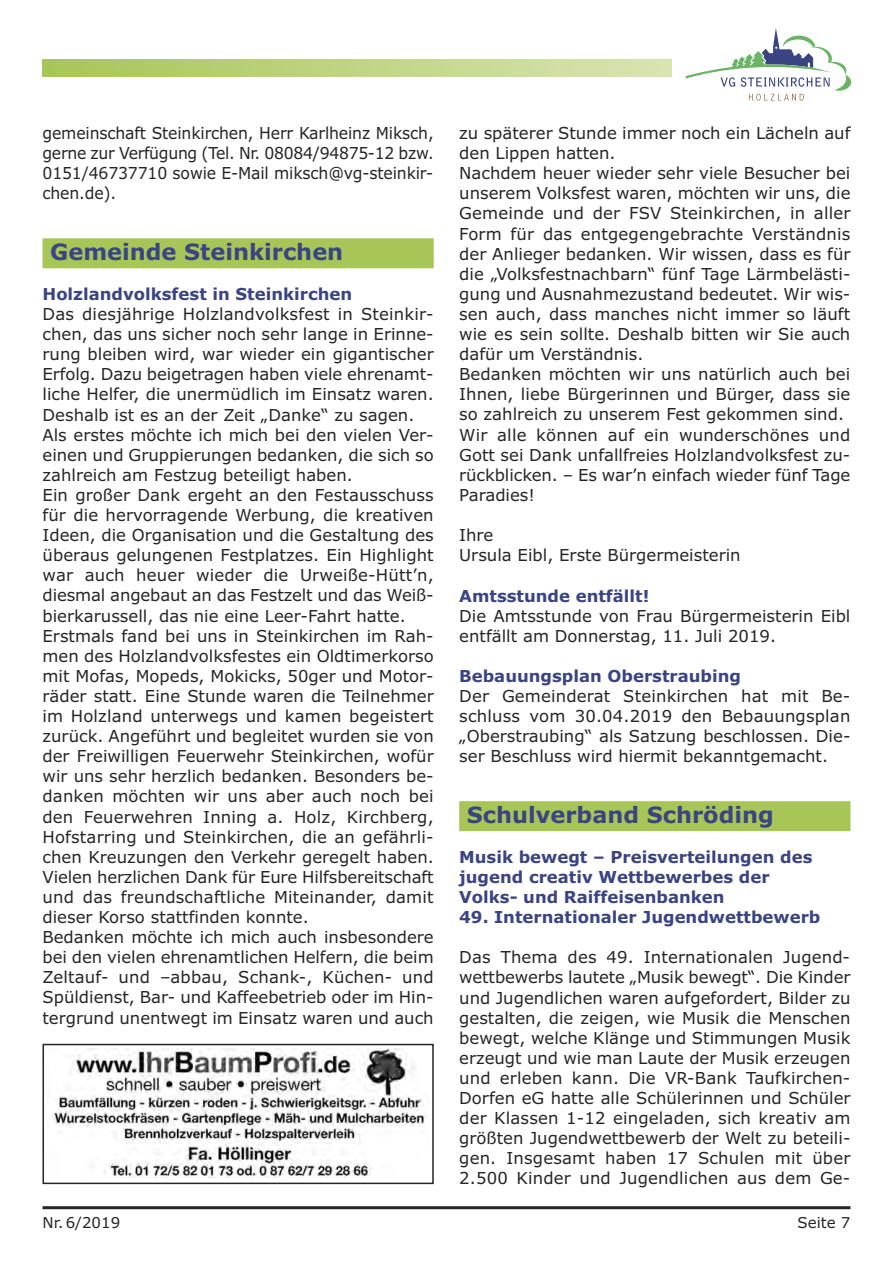
<style>
.page{position:relative;width:893px;height:1263px;background:#fff}
.page>*{position:absolute;margin:0;border:0;box-sizing:border-box;transform-origin:0 0}
.t1{font:700 22.5px "Verdana";color:#3b4483}
.t2{font:16.5px/20.1px "Verdana";color:#272526}
.t3{font:700 16.5px/20.1px "Verdana";color:#3b4483}
.t4{font:16.5px/20.1px "Verdana";color:#272526;text-align:justify;scale:.95 1}
.t5{font:15px "Verdana";color:#272526}
</style>
<div class="page">
<hr style="left:43px;top:1206px;width:807px;height:3px;background:#272526">
<svg style="left:686px;top:28px;width:165px;height:73px"></svg>
<div style="left:43px;top:60px;width:629px;height:17px;background:linear-gradient(to right,#a8c557,#d8e5b3)"></div>
<div style="left:43px;top:238px;width:391px;height:30px;background:#a8c557"></div>
<div style="left:459px;top:801px;width:391px;height:30px;background:#a8c557"></div>
<img style="left:53px;top:1049px;width:374px;height:129px">
<div style="left:43px;top:1044px;width:391px;height:140px;border:2px solid #272526"></div>
<p class="t4" style="left:43px;top:123px;width:413px">gemeinschaft Steinkirchen, Herr Karlheinz Miksch, gerne zur Verfügung (Tel. Nr. 08084/94875-12 bzw.<br>0151/46737710 sowie E-Mail miksch@vg-steinkir&shy;chen.de).</p>
<h1 class="t1" style="left:50px;top:239px;width:295px">Gemeinde Steinkirchen</h1>
<p class="t3" style="left:43px;top:284px;width:311px">Holzlandvolksfest in Steinkirchen</p>
<p class="t2" style="left:42px;top:304px;width:393px">Das diesjährige Holzlandvolksfest in Steinkir&shy;chen, das uns sicher noch sehr lange in Erinne&shy;rung bleiben wird, war wieder ein gigantischer Erfolg. Dazu beigetragen haben viele ehrenamt&shy;liche Helfer, die unermüdlich im Einsatz waren.<br>Deshalb ist es an der Zeit „Danke“ zu sagen.<br>Als erstes möchte ich mich bei den vielen Ver&shy;einen und Gruppierungen bedanken, die sich so zahlreich am Festzug beteiligt haben.<br>Ein großer Dank ergeht an den Festausschuss für die hervorragende Werbung, die kreativen Ideen, die Organisation und die Gestaltung des überaus gelungenen Festplatzes. Ein Highlight war auch heuer wieder die Urweiße-Hütt’n, diesmal angebaut an das Festzelt und das Weiß&shy;bierkarussell, das nie eine Leer-Fahrt hatte.<br>Erstmals fand bei uns in Steinkirchen im Rah&shy;men des Holzlandvolksfestes ein Oldtimerkorso mit Mofas, Mopeds, Mokicks, 50ger und Motor&shy;räder statt. Eine Stunde waren die Teilnehmer im Holzland unterwegs und kamen begeistert zurück. Angeführt und begleitet wurden sie von der Freiwilligen Feuerwehr Steinkirchen, wofür wir uns sehr herzlich bedanken. Besonders be&shy;danken möchten wir uns aber auch noch bei den Feuerwehren Inning a. Holz, Kirchberg, Hofstarring und Steinkirchen, die an gefährli&shy;chen Kreuzungen den Verkehr geregelt haben.<br>Vielen herzlichen Dank für Eure Hilfsbereitschaft und das freundschaftliche Miteinander, damit dieser Korso stattfinden konnte.<br>Bedanken möchte ich mich auch insbesondere bei den vielen ehrenamtlichen Helfern, die beim Zeltauf- und –abbau, Schank-, Küchen- und Spüldienst, Bar- und Kaffeebetrieb oder im Hin&shy;tergrund unentwegt im Einsatz waren und auch</p>
<p class="t2" style="left:459px;top:123px;width:393px">zu späterer Stunde immer noch ein Lächeln auf den Lippen hatten.<br>Nachdem heuer wieder sehr viele Besucher bei unserem Volksfest waren, möchten wir uns, die Gemeinde und der FSV Steinkirchen, in aller Form für das entgegengebrachte Verständnis der Anlieger bedanken. Wir wissen, dass es für die „Volksfestnachbarn“ fünf Tage Lärmbelästi&shy;gung und Ausnahmezustand bedeutet. Wir wis&shy;sen auch, dass manches nicht immer so läuft wie es sein sollte. Deshalb bitten wir Sie auch dafür um Verständnis.<br>Bedanken möchten wir uns natürlich auch bei Ihnen, liebe Bürgerinnen und Bürger, dass sie so zahlreich zu unserem Fest gekommen sind.<br>Wir alle können auf ein wunderschönes und Gott sei Dank unfallfreies Holzlandvolksfest zu&shy;rückblicken. – Es war’n einfach wieder fünf Tage Paradies!</p>
<p class="t2" style="left:459px;top:525px;width:283px">Ihre<br>Ursula Eibl, Erste Bürgermeisterin</p>
<p class="t3" style="left:459px;top:586px;width:192px">Amtsstunde entfällt!</p>
<p class="t2" style="left:459px;top:606px;width:393px">Die Amtsstunde von Frau Bürgermeisterin Eibl entfällt am Donnerstag, 11. Juli 2019.</p>
<p class="t3" style="left:459px;top:666px;width:283px">Bebauungsplan Oberstraubing</p>
<p class="t2" style="left:459px;top:686px;width:393px;text-align:justify">Der Gemeinderat Steinkirchen hat mit Be&shy;schluss vom 30.04.2019 den Bebauungsplan „Oberstraubing“ als Satzung beschlossen. Die&shy;ser Beschluss wird hiermit bekanntgemacht.</p>
<h1 class="t1" style="left:467px;top:802px;width:308px">Schulverband Schröding</h1>
<p class="t3" style="left:459px;top:847px;width:355px">Musik bewegt – Preisverteilungen des jugend creativ Wettbewerbes der<br>Volks- und Raiffeisenbanken</p>
<p class="t3" style="left:459px;top:907px;width:363px">49. Internationaler Jugendwettbewerb</p>
<p class="t2" style="left:459px;top:948px;width:393px;text-align:justify">Das Thema des 49. Internationalen Jugend&shy;wettbewerbs lautete „Musik bewegt“. Die Kinder und Jugendlichen waren aufgefordert, Bilder zu gestalten, die zeigen, wie Musik die Menschen bewegt, welche Klänge und Stimmungen Musik erzeugt und wie man Laute der Musik erzeugen und erleben kann. Die VR-Bank Taufkirchen-Dorfen eG hatte alle Schülerinnen und Schüler der Klassen 1-12 eingeladen, sich kreativ am größten Jugendwettbewerb der Welt zu beteili&shy;gen. Insgesamt haben 17 Schulen mit über 2.500 Kinder und Jugendlichen aus dem Ge-</p>
<p class="t5" style="left:43px;top:1214px;width:79px">Nr. 6/2019</p>
<p class="t5" style="left:797px;top:1214px;width:54px">Seite 7</p>
</div>
